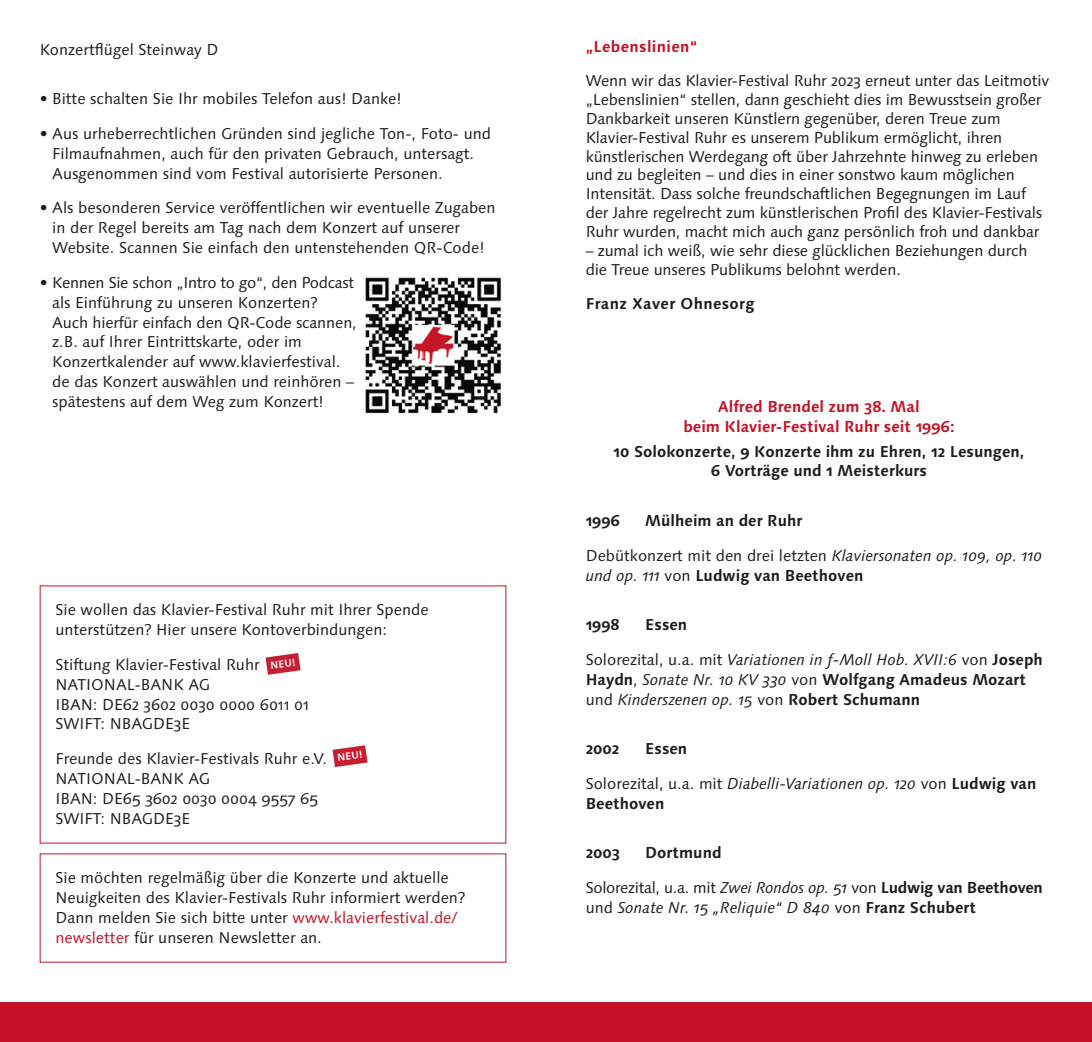
<style>
.page{position:relative;width:1092px;height:1042px;background:#fff}
.page>*{position:absolute;margin:0;border:0;box-sizing:border-box;transform-origin:0 0}
.t1{font:15.75px/19.8px "Linotype Syntax Os F";color:#1d1d1b}
.t2{font:italic 15.75px/19.8px "Linotype Syntax Os F";color:#1d1d1b}
.t3{font:700 15.75px/19.8px "Linotype Syntax Os F";color:#1d1d1b;text-align:center}
.t4{font:700 15.75px/19.8px "Linotype Syntax Os F";color:#c51226;text-align:center}
.t5{font:700 15.75px "Linotype Syntax Os F";letter-spacing:.02em;color:#1d1d1b}
.t6{font:700 15.75px "Linotype Syntax Os F";letter-spacing:.02em;color:#c51226}
.t7{font:700 10.33px "Linotype Syntax Os F";color:#fff}
.s1{color:#c51226}
.s2{font-style:normal}
.s3{font-weight:700;font-style:normal}
</style>
<div class="page">
<div style="left:546px;top:1002px;width:545px;height:40px;background:#c51226"></div>
<div style="left:0;top:1002px;width:546px;height:40px;background:#c51226"></div>
<img style="left:365px;top:277px;width:137px;height:137px">
<svg style="left:265px;top:653px;width:35px;height:22px"></svg>
<svg style="left:332px;top:745px;width:35px;height:22px"></svg>
<p class="t1" style="left:40px;top:39px;width:180px">Konzertflügel Steinway D</p>
<p class="t1" style="left:40px;top:89px;width:363px">• Bitte schalten Sie Ihr mobiles Telefon aus! Danke!</p>
<p class="t1" style="left:52px;top:124px;width:440px;text-indent:-12px">• Aus urheberrechtlichen Gründen sind jegliche Ton-, Foto- und<br>Filmaufnahmen, auch für den privaten Gebrauch, untersagt.<br>Ausgenommen sind vom Festival autorisierte Personen.</p>
<p class="t1" style="left:52px;top:198px;width:445px;text-indent:-12px">• Als besonderen Service veröffentlichen wir eventuelle Zugaben in der Regel bereits am Tag nach dem Konzert auf unserer<br>Website. Scannen Sie einfach den untenstehenden QR-Code!</p>
<p class="t1" style="left:52px;top:273px;width:306px;text-indent:-12px">• Kennen Sie schon „Intro to go“, den Podcast als Einführung zu unseren Konzerten?<br>Auch hierfür einfach den QR-Code scannen, z.B. auf Ihrer Eintrittskarte, oder im Konzertkalender auf www.klavierfestival. de das Konzert auswählen und reinhören – spätestens auf dem Weg zum Konzert!</p>
<p class="t1" style="left:55px;top:600px;width:375px">Sie wollen das Klavier-Festival Ruhr mit Ihrer Spende unterstützen? Hier unsere Kontoverbindungen:</p>
<p class="t1" style="left:55px;top:655px;width:255px">Stiftung Klavier-Festival Ruhr<br>NATIONAL-BANK AG<br>IBAN: DE62 3602 0030 0000 6011 01<br>SWIFT: NBAGDE3E</p>
<p class="t1" style="left:55px;top:749px;width:273px">Freunde des Klavier-Festivals Ruhr e.V.<br>NATIONAL-BANK AG<br>IBAN: DE65 3602 0030 0004 9557 65<br>SWIFT: NBAGDE3E</p>
<p class="t7" style="left:269px;top:659px;width:27px;rotate:-8deg">NEU!</p>
<p class="t7" style="left:336px;top:751px;width:27px;rotate:-8deg">NEU!</p>
<p class="t1" style="left:55px;top:868px;width:411px">Sie möchten regelmäßig über die Konzerte und aktuelle Neuigkeiten des Klavier-Festivals Ruhr informiert werden?<br>Dann melden Sie sich bitte unter <span class="s1">www.klavierfestival.de/ newsletter</span> für unseren Newsletter an.</p>
<p class="t6" style="left:585px;top:37px;width:113px">„Lebenslinien“</p>
<p class="t1" style="left:585px;top:71px;width:465px;line-height:18.9px">Wenn wir das Klavier-Festival Ruhr 2023 erneut unter das Leitmotiv „Lebenslinien“ stellen, dann geschieht dies im Bewusstsein großer Dankbarkeit unseren Künstlern gegenüber, deren Treue zum Klavier-Festival Ruhr es unserem Publikum ermöglicht, ihren künstlerischen Werdegang oft über Jahrzehnte hinweg zu erleben und zu begleiten – und dies in einer sonstwo kaum möglichen Intensität. Dass solche freundschaftlichen Begegnungen im Lauf der Jahre regelrecht zum künstlerischen Profil des Klavier-Festivals Ruhr wurden, macht mich auch ganz persönlich froh und dankbar</p>
<p class="t1" style="left:585px;top:241px;width:443px;line-height:18.9px">– zumal ich weiß, wie sehr diese glücklichen Beziehungen durch die Treue unseres Publikums belohnt werden.</p>
<p class="t5" style="left:585px;top:293px;width:170px">Franz Xaver Ohnesorg</p>
<p class="t4" style="left:683px;top:396px;width:273px">Alfred Brendel zum 38. Mal<br>beim Klavier-Festival Ruhr seit 1996:</p>
<p class="t3" style="left:613px;top:441px;width:412px">10 Solokonzerte, 9 Konzerte ihm zu Ehren, 12 Lesungen,<br>6 Vorträge und 1 Meisterkurs</p>
<p class="t3" style="left:585px;top:510px;width:36px">1996</p>
<p class="t3" style="left:645px;top:510px;width:159px">Mülheim an der Ruhr</p>
<p class="t2" style="left:585px;top:545px;width:458px"><span class="s2">Debütkonzert mit den drei letzten</span> Klaviersonaten op. 109, op. 110 und op. 111 <span class="s2">von</span> <span class="s3">Ludwig van Beethoven</span></p>
<p class="t3" style="left:585px;top:615px;width:36px">1998</p>
<p class="t3" style="left:645px;top:615px;width:44px">Essen</p>
<p class="t2" style="left:585px;top:650px;width:458px"><span class="s2">Solorezital, u.a. mit</span> Variationen in f-Moll Hob. XVII:6 <span class="s2">von</span> <span class="s3">Joseph<br>Haydn</span><span class="s2">,</span> Sonate Nr. 10 KV 330 <span class="s2">von</span> <span class="s3">Wolfgang Amadeus Mozart </span><span class="s2">und</span> Kinderszenen op. 15 <span class="s2">von</span> <span class="s3">Robert Schumann</span></p>
<p class="t3" style="left:585px;top:739px;width:35px">2002</p>
<p class="t3" style="left:645px;top:739px;width:44px">Essen</p>
<p class="t2" style="left:585px;top:774px;width:452px"><span class="s2">Solorezital, u.a. mit</span> Diabelli-Variationen op. 120 <span class="s2">von</span> <span class="s3">Ludwig van<br>Beethoven</span></p>
<p class="t3" style="left:585px;top:843px;width:36px">2003</p>
<p class="t3" style="left:645px;top:843px;width:78px">Dortmund</p>
<p class="t2" style="left:585px;top:878px;width:458px"><span class="s2">Solorezital, u.a. mit</span> Zwei Rondos op. 51 <span class="s2">von</span> <span class="s3">Ludwig van Beethoven </span><span class="s2">und</span> Sonate Nr. 15 „Reliquie“ D 840 <span class="s2">von</span> <span class="s3">Franz Schubert</span></p>
</div>
